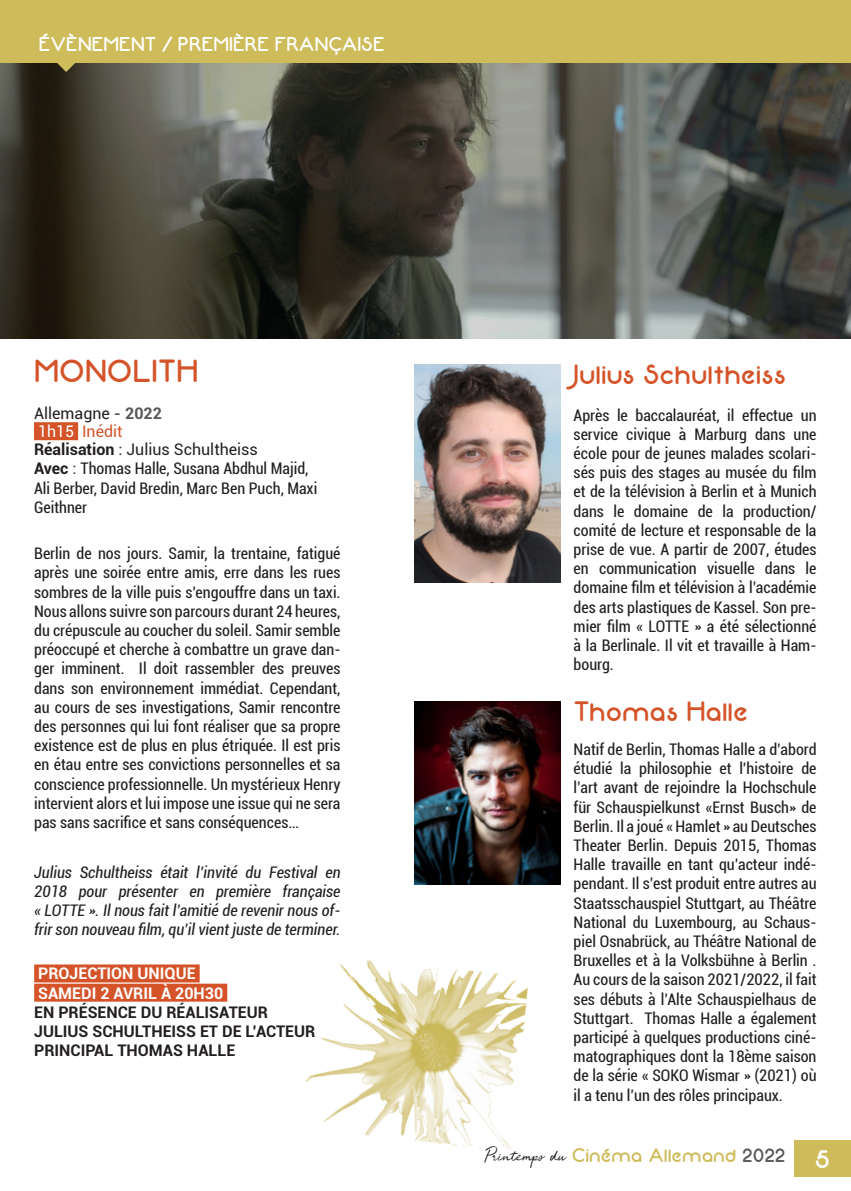
<style>
.page{position:relative;width:851px;height:1191px;background:#fff}
.page>*{position:absolute;margin:0;border:0;box-sizing:border-box;transform-origin:0 0}
.TITRE_FILM{font:32px "Neon 80 s";color:#d55329}
.TITRE_FILM-2{font:28px "Neon 80 s";color:#d55329}
.t1{font:20px "Neon 80 s";color:#fff}
.t2{font:19.8px "Neon 80 s";color:#cebc5b}
.TXT_ROBOTO{font:condensed 16px/19.2px "Roboto";color:#231f20;text-align:justify}
.TXT_ROBOTO-2{font:italic condensed 16px/19.2px "Roboto";color:#231f20;text-align:justify}
.t3{font:700 16px/19.2px "Roboto";color:#231f20}
.t4{font:16px "Roboto";color:#231f20}
.t5{font:700 16px "Roboto";color:#fff}
.t6{font:16px "Roboto";color:#d55329}
.s1{font-weight:700;color:#57585a}
.s2{color:#fff}
.s3{font-weight:700}
.s4{font-weight:700;font-stretch:normal}
.s5{font-stretch:normal}
.s6{font-family:"Jelytta";font-size:14.2px;color:#231f20}
.s7{color:#57585a}
.s8{font-size:26px;color:#fff}
</style>
<div class="page">
<div style="left:794px;top:1140px;width:56px;height:36px;background:#cebc5b"></div>
<img style="left:0;top:63px;width:850px;height:275px">
<div style="left:0;top:0;width:850px;height:63px;background:#cebc5b"></div>
<svg style="left:56px;top:63px;width:21px;height:9px"></svg>
<div style="left:34px;top:422px;width:44px;height:18px;background:#d55329"></div>
<div style="left:34px;top:964px;width:166px;height:18px;background:#d55329"></div>
<div style="left:34px;top:983px;width:193px;height:18px;background:#d55329"></div>
<img style="left:305px;top:960px;width:223px;height:190px">
<img style="left:414px;top:364px;width:146px;height:218px">
<img style="left:414px;top:701px;width:146px;height:183px">
<p class="t1" style="left:39px;top:33px;width:347px">ÉVÈNEMENT / PREMIÈRE FRANÇAISE</p>
<p class="TITRE_FILM" style="left:34px;top:353px;width:166px">MONOLITH</p>
<p class="t4" style="left:34px;top:402px;width:129px">Allemagne - <span class="s1">2022</span></p>
<p class="t6" style="left:38px;top:420px;width:86px"><span class="s2">1h15</span> Inédit</p>
<p class="t4" style="left:34px;top:438px;width:225px"><span class="s3">Réalisation</span> : Julius Schultheiss</p>
<p class="TXT_ROBOTO" style="left:34px;top:458px;width:285px;text-align:left"><span class="s4">Avec</span> <span class="s5">:</span> Thomas Halle, Susana Abdhul Majid,<br>Ali Berber, David Bredin, Marc Ben Puch, Maxi<br>Geithner</p>
<p class="TXT_ROBOTO" style="left:34px;top:543px;width:308px">Berlin de nos jours. Samir, la trentaine, fatigué après une soirée entre amis, erre dans les rues sombres de la ville puis s’engouffre dans un taxi.<br>Nous allons suivre son parcours durant 24 heures, du crépuscule au coucher du soleil. Samir semble préoccupé et cherche à combattre un grave dan&shy;ger imminent. Il doit rassembler des preuves dans son environnement immédiat. Cependant, au cours de ses investigations, Samir rencontre des personnes qui lui font réaliser que sa propre existence est de plus en plus étriquée. Il est pris en étau entre ses convictions personnelles et sa conscience professionnelle. Un mystérieux Henry intervient alors et lui impose une issue qui ne sera pas sans sacrifice et sans conséquences…</p>
<p class="TXT_ROBOTO-2" style="left:34px;top:862px;width:308px">Julius Schultheiss était l’invité du Festival en 2018 pour présenter en première française « LOTTE ». Il nous fait l’amitié de revenir nous of&shy;frir son nouveau film, qu’il vient juste de terminer.</p>
<p class="t5" style="left:38px;top:962px;width:159px">PROJECTION UNIQUE</p>
<p class="t5" style="left:38px;top:981px;width:187px">SAMEDI 2 AVRIL À 20H30</p>
<p class="t3" style="left:34px;top:1002px;width:283px">EN PRÉSENCE DU RÉALISATEUR<br>JULIUS SCHULTHEISS ET DE L’ACTEUR<br>PRINCIPAL THOMAS HALLE</p>
<p class="TITRE_FILM-2" style="left:573px;top:359px;width:214px">Julius Schultheiss</p>
<p class="TXT_ROBOTO" style="left:573px;top:405px;width:244px">Après le baccalauréat, il effectue un service civique à Marburg dans une école pour de jeunes malades scolari&shy;sés puis des stages au musée du film et de la télévision à Berlin et à Munich dans le domaine de la production/ comité de lecture et responsable de la prise de vue. A partir de 2007, études en communication visuelle dans le domaine film et télévision à l’académie des arts plastiques de Kassel. Son pre&shy;mier film « LOTTE » a été sélectionné à la Berlinale. Il vit et travaille à Ham&shy;bourg.</p>
<p class="TITRE_FILM-2" style="left:573px;top:695px;width:176px">Thomas Halle</p>
<p class="TXT_ROBOTO" style="left:573px;top:739px;width:244px">Natif de Berlin, Thomas Halle a d’abord étudié la philosophie et l’histoire de l’art avant de rejoindre la Hochschule für Schauspielkunst «Ernst Busch» de Berlin. Il a joué « Hamlet » au Deutsches Theater Berlin. Depuis 2015, Thomas Halle travaille en tant qu’acteur indé&shy;pendant. Il s’est produit entre autres au Staatsschauspiel Stuttgart, au Théâtre National du Luxembourg, au Schaus&shy;piel Osnabrück, au Théâtre National de Bruxelles et à la Volksbühne à Berlin .<br>Au cours de la saison 2021/2022, il fait ses débuts à l’Alte Schauspielhaus de Stuttgart. Thomas Halle a également participé à quelques productions ciné&shy;matographiques dont la 18ème saison de la série « SOKO Wismar » (2021) où il a tenu l’un des rôles principaux.</p>
<p class="t2" style="left:484px;top:1144px;width:347px"><span class="s6">Printemps du</span> Cinéma Allemand <span class="s7">2022</span> <span class="s8">5</span></p>
</div>
